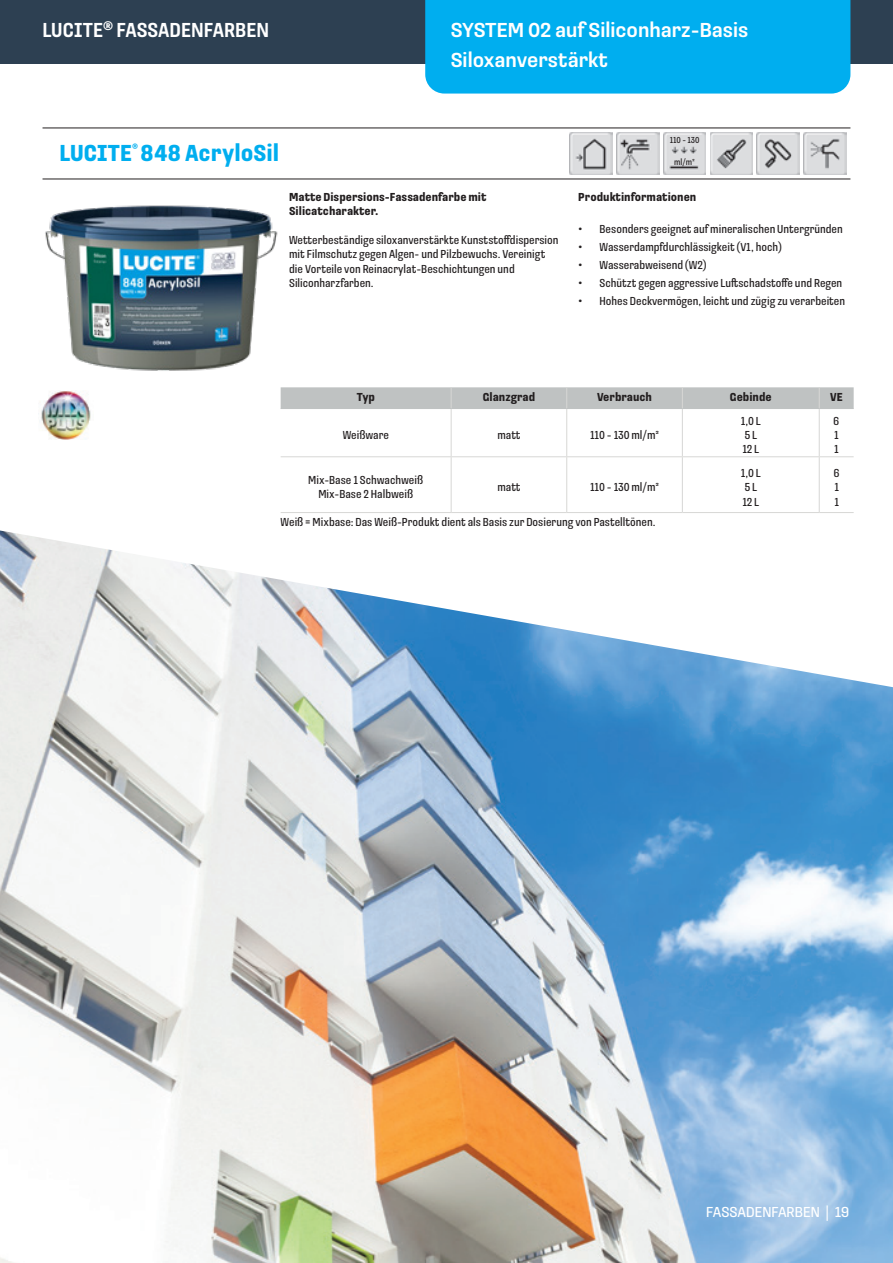
<style>
.page{position:relative;width:893px;height:1263px;background:#fff}
.page>*{position:absolute;margin:0;border:0;box-sizing:border-box;transform-origin:0 0}
.t1{font:700 24px "Loos Compressed";color:#00aeef}
.t2{font:500 21px/30px "Loos Condensed";color:#fff}
.t3{font:500 21px "Loos Compressed";color:#fff}
.t4{font:15px "Loos Condensed";color:#fff}
.t5{font:12px/14.4px "Loos Compressed";color:#231f20}
.t6{font:700 12px/14.4px "Loos Compressed";color:#231f20}
.t7{font:9px "Loos Compressed";color:#231f20}
.s1{font-size:15px}
</style>
<div class="page">
<img style="left:0;top:530px;width:893px;height:733px">
<div style="left:0;top:0;width:893px;height:64px;background:#2d4052"></div>
<div style="left:425px;top:0;width:425px;height:94px;background:#00aeef"></div>
<hr style="left:43px;top:128px;width:807px;height:1px;background:#231f20">
<hr style="left:43px;top:179px;width:807px;height:1px;background:#231f20">
<img style="left:570px;top:132px;width:42px;height:43px">
<img style="left:617px;top:132px;width:42px;height:43px">
<img style="left:710px;top:132px;width:43px;height:43px">
<img style="left:757px;top:132px;width:42px;height:43px">
<img style="left:804px;top:132px;width:42px;height:43px">
<img style="left:45px;top:205px;width:233px;height:166px">
<img style="left:38px;top:391px;width:53px;height:48px">
<hr style="left:281px;top:408px;width:170px;height:1px;background:#bfc2c2">
<hr style="left:451px;top:408px;width:116px;height:1px;background:#bfc2c2">
<hr style="left:567px;top:408px;width:115px;height:1px;background:#bfc2c2">
<div style="left:281px;top:387px;width:573px;height:21px;background:#bfc2c2"></div>
<hr style="left:682px;top:408px;width:137px;height:1px;background:#bfc2c2">
<hr style="left:819px;top:408px;width:35px;height:1px;background:#bfc2c2">
<hr style="left:451px;top:409px;width:1px;height:47px;background:#d7d7d5">
<hr style="left:281px;top:456px;width:170px;height:1px;background:#d7d7d5">
<hr style="left:566px;top:409px;width:1px;height:47px;background:#d7d7d5">
<hr style="left:451px;top:456px;width:116px;height:1px;background:#d7d7d5">
<hr style="left:682px;top:409px;width:1px;height:47px;background:#d7d7d5">
<hr style="left:567px;top:456px;width:115px;height:1px;background:#d7d7d5">
<hr style="left:819px;top:409px;width:1px;height:47px;background:#d7d7d5">
<hr style="left:682px;top:456px;width:137px;height:1px;background:#d7d7d5">
<hr style="left:819px;top:456px;width:35px;height:1px;background:#d7d7d5">
<hr style="left:451px;top:457px;width:1px;height:55px;background:#d7d7d5">
<hr style="left:281px;top:512px;width:170px;height:1px;background:#d7d7d5">
<hr style="left:566px;top:457px;width:1px;height:55px;background:#d7d7d5">
<hr style="left:451px;top:512px;width:116px;height:1px;background:#d7d7d5">
<hr style="left:682px;top:457px;width:1px;height:55px;background:#d7d7d5">
<hr style="left:567px;top:512px;width:115px;height:1px;background:#d7d7d5">
<hr style="left:819px;top:457px;width:1px;height:55px;background:#d7d7d5">
<hr style="left:682px;top:512px;width:137px;height:1px;background:#d7d7d5">
<hr style="left:819px;top:512px;width:35px;height:1px;background:#d7d7d5">
<img style="left:663px;top:132px;width:43px;height:43px">
<h2 class="t3" style="left:43px;top:15px;width:228px">LUCITE<sup>®</sup> FASSADENFARBEN</h2>
<h2 class="t2" style="left:451px;top:14px;width:299px">SYSTEM 02 auf Siliconharz-Basis<br>Siloxanverstärkt</h2>
<h1 class="t1" style="left:60px;top:136px;width:221px">LUCITE<sup>®</sup> 848 AcryloSil</h1>
<p class="t6" style="left:289px;top:189px;width:199px">Matte Dispersions-Fassadenfarbe mit<br>Silicatcharakter.</p>
<p class="t5" style="left:289px;top:232px;width:271px">Wetterbeständige siloxanverstärkte Kunststoffdispersion mit Filmschutz gegen Algen- und Pilzbewuchs. Vereinigt die Vorteile von Reinacrylat-Beschichtungen und Siliconharzfarben.</p>
<p class="t7" style="left:670px;top:134px;width:31px">110 - 130</p>
<p class="t7" style="left:674px;top:155px;width:22px">ml/m²</p>
<p class="t6" style="left:578px;top:189px;width:120px">Produktinformationen</p>
<p class="t5" style="left:578px;top:221px;width:266px"><span class="s1">•</span> Besonders geeignet auf mineralischen Untergründen</p>
<p class="t5" style="left:578px;top:239px;width:205px"><span class="s1">•</span> Wasserdampfdurchlässigkeit (V1, hoch)</p>
<p class="t5" style="left:578px;top:257px;width:130px"><span class="s1">•</span> Wasserabweisend (W2)</p>
<p class="t5" style="left:578px;top:275px;width:265px"><span class="s1">•</span> Schützt gegen aggressive Luftschadstoffe und Regen</p>
<p class="t5" style="left:578px;top:293px;width:268px"><span class="s1">•</span> Hohes Deckvermögen, leicht und zügig zu verarbeiten</p>
<p class="t6" style="left:357px;top:389px;width:20px">Typ</p>
<p class="t6" style="left:483px;top:389px;width:54px">Glanzgrad</p>
<p class="t6" style="left:597px;top:389px;width:57px">Verbrauch</p>
<p class="t6" style="left:730px;top:389px;width:43px">Gebinde</p>
<p class="t6" style="left:830px;top:389px;width:14px">VE</p>
<p class="t5" style="left:343px;top:427px;width:48px">Weißware</p>
<p class="t5" style="left:497px;top:427px;width:25px">matt</p>
<p class="t5" style="left:590px;top:427px;width:71px">110 - 130 ml/m²</p>
<p class="t5" style="left:741px;top:413px;width:22px">1,0 L<br>5 L<br>12 L</p>
<p class="t5" style="left:833px;top:413px;width:8px;text-align:justify">6<br>1<br>1</p>
<p class="t5" style="left:308px;top:472px;width:116px;text-align:center">Mix-Base 1 Schwachweiß<br>Mix-Base 2 Halbweiß</p>
<p class="t5" style="left:497px;top:479px;width:25px">matt</p>
<p class="t5" style="left:590px;top:479px;width:71px">110 - 130 ml/m²</p>
<p class="t5" style="left:741px;top:465px;width:22px">1,0 L<br>5 L<br>12 L</p>
<p class="t5" style="left:833px;top:465px;width:8px;text-align:justify">6<br>1<br>1</p>
<p class="t5" style="left:281px;top:514px;width:376px">Weiß = Mixbase: Das Weiß-Produkt dient als Basis zur Dosierung von Pastelltönen.</p>
<p class="t4" style="left:706px;top:1201px;width:145px">FASSADENFARBEN | 19</p>
</div>
